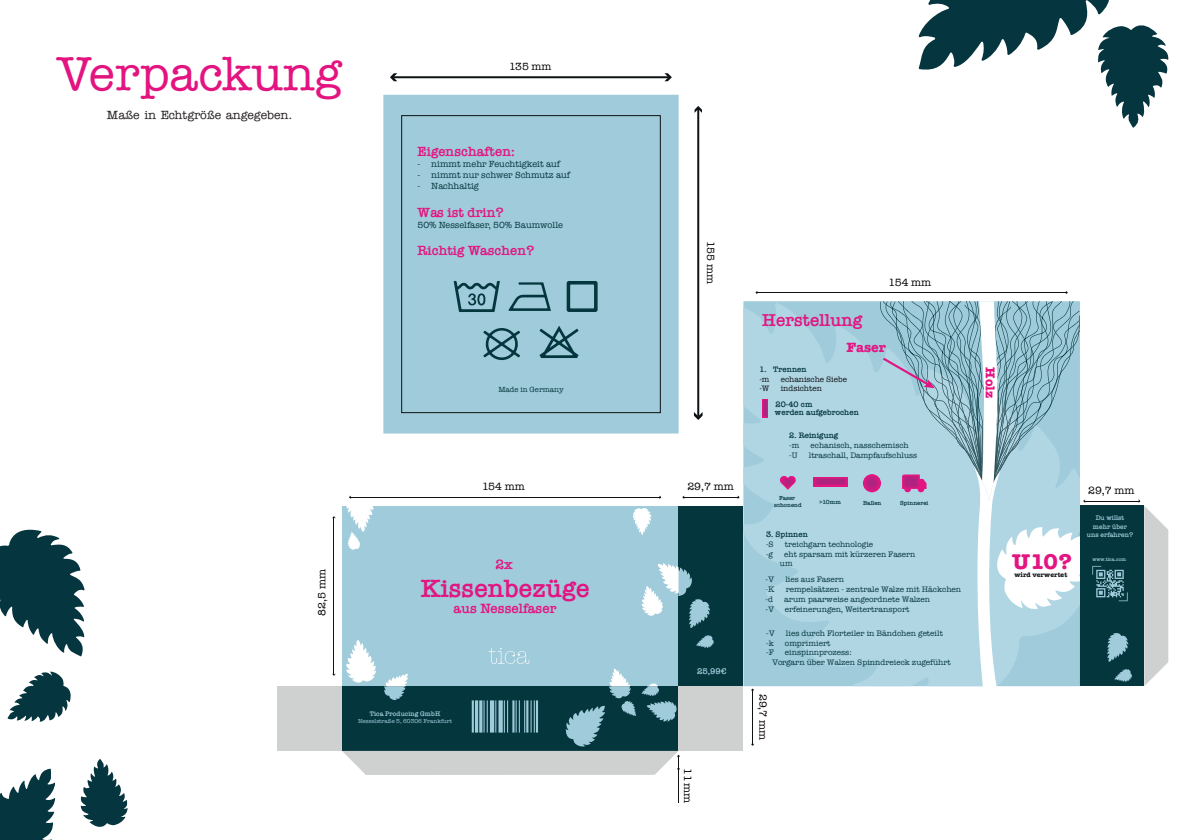
<style>
.page{position:relative;width:1191px;height:840px;background:#fff}
.page>*{position:absolute;margin:0;border:0;box-sizing:border-box;transform-origin:0 0}
.t1{font:500 48px "American Typewriter ITC Pro";color:#e31380}
.t2{font:600 25.8px "American Typewriter";color:#e31582}
.t3{font:700 22px "American Typewriter";color:#e31582}
.t4{font:600 17.8px "American Typewriter";color:#e31582}
.t5{font:600 13.8px "American Typewriter";color:#e31582}
.t6{font:700 13.8px "American Typewriter";color:#e31582}
.t7{font:700 13.4px "American Typewriter";color:#e31582}
.t8{font:500 12px "American Typewriter ITC Pro";color:#231f20}
.t9{font:10.8px "American Typewriter";color:#000001}
.t10{font:10.6px "American Typewriter";color:#000001}
.t11{font:9.2px "American Typewriter";color:#04363e}
.t12{font:600 8.4px "American Typewriter";color:#a0cbda}
.t13{font:8.2px/9.8px "American Typewriter";color:#04363e}
.t14{font:600 8.2px/7.4px "American Typewriter";color:#04363e}
.t15{font:8.2px "American Typewriter";color:#0d1214}
.t16{font:7.6px "American Typewriter";color:#04363e}
.t17{font:600 6.8px/8.2px "American Typewriter";color:#a0cbda;text-align:center}
.t18{font:700 6.8px "American Typewriter";color:#0d1214}
.t19{font:600 6px/7.2px "American Typewriter";color:#04363e;text-align:center}
.t20{font:6px "American Typewriter";color:#a0cbda}
.t21{font:600 5px "American Typewriter";color:#a0cbda}
</style>
<div class="page">
<div style="left:342px;top:505px;width:336px;height:180px;background:#a0cbda"></div>
<div style="left:678px;top:505px;width:65px;height:180px;background:#04363e"></div>
<div style="left:1079px;top:505px;width:65px;height:180px;background:#04363e"></div>
<div style="left:678px;top:685px;width:65px;height:65px;background:#cfd1d0"></div>
<div style="left:278px;top:685px;width:64px;height:64px;background:#cfd1d0"></div>
<hr style="left:350px;top:496px;width:310px;height:1px;background:#0d1214">
<hr style="left:683px;top:496px;width:55px;height:1px;background:#0d1214">
<hr style="left:752px;top:689px;width:1px;height:55px;background:#0d1214">
<hr style="left:1084px;top:500px;width:55px;height:1px;background:#0d1214">
<svg style="left:1138px;top:499px;width:30px;height:186px"></svg>
<hr style="left:333px;top:516px;width:1px;height:158px;background:#0d1214">
<hr style="left:756px;top:292px;width:311px;height:1px;background:#0d1214">
<svg style="left:743px;top:303px;width:137px;height:382px;background:#acd3e1"></svg>
<svg style="left:763px;top:399px;width:5px;height:18px"></svg>
<svg style="left:763px;top:400px;width:4px;height:16px"></svg>
<svg style="left:764px;top:401px;width:2px;height:14px"></svg>
<svg style="left:863px;top:474px;width:18px;height:18px"></svg>
<div style="left:865px;top:476px;width:14px;height:14px;background:#c81c7f;border-radius:50%"></div>
<div style="left:867px;top:478px;width:9px;height:9px;background:#b0227f;border-radius:50%"></div>
<svg style="left:779px;top:475px;width:17px;height:14px"></svg>
<div style="left:813px;top:476px;width:34px;height:10px;background:#e31582"></div>
<svg style="left:815px;top:478px;width:31px;height:7px"></svg>
<hr style="left:817px;top:479px;width:27px;height:4px;background:#b0227f">
<svg style="left:880px;top:301px;width:205px;height:386px;background:#adcedb"></svg>
<svg style="left:641px;top:563px;width:69px;height:64px"></svg>
<svg style="left:696px;top:635px;width:18px;height:12px"></svg>
<svg style="left:633px;top:508px;width:18px;height:26px"></svg>
<svg style="left:346px;top:505px;width:28px;height:44px"></svg>
<svg style="left:342px;top:640px;width:338px;height:134px"></svg>
<svg style="left:1107px;top:633px;width:21px;height:28px"></svg>
<svg style="left:1114px;top:669px;width:18px;height:12px"></svg>
<hr style="left:472px;top:700px;width:2px;height:32px;background:#a0cbda">
<hr style="left:475px;top:700px;width:3px;height:32px;background:#a0cbda">
<hr style="left:479px;top:700px;width:3px;height:32px;background:#a0cbda">
<hr style="left:483px;top:700px;width:1px;height:32px;background:#a0cbda">
<hr style="left:487px;top:700px;width:1px;height:32px;background:#a0cbda">
<hr style="left:490px;top:700px;width:4px;height:32px;background:#a0cbda">
<hr style="left:495px;top:700px;width:1px;height:32px;background:#a0cbda">
<div style="left:498px;top:700px;width:5px;height:32px;background:#a0cbda"></div>
<hr style="left:504px;top:700px;width:1px;height:32px;background:#a0cbda">
<hr style="left:507px;top:700px;width:1px;height:32px;background:#a0cbda">
<hr style="left:512px;top:700px;width:2px;height:32px;background:#a0cbda">
<hr style="left:515px;top:700px;width:1px;height:32px;background:#a0cbda">
<hr style="left:519px;top:700px;width:1px;height:32px;background:#a0cbda">
<hr style="left:524px;top:700px;width:1px;height:32px;background:#a0cbda">
<hr style="left:526px;top:700px;width:2px;height:32px;background:#a0cbda">
<hr style="left:530px;top:700px;width:1px;height:32px;background:#a0cbda">
<hr style="left:534px;top:700px;width:1px;height:32px;background:#a0cbda">
<hr style="left:536px;top:700px;width:2px;height:32px;background:#a0cbda">
<svg style="left:1092px;top:565px;width:35px;height:36px"></svg>
<hr style="left:678px;top:767px;width:1px;height:35px;background:#0d1214">
<div style="left:383px;top:95px;width:295px;height:338px;background:#a0cbda"></div>
<div style="left:401px;top:115px;width:259px;height:297px;background:#a0cbda;border:1px solid #0d1214"></div>
<svg style="left:454px;top:280px;width:46px;height:32px"></svg>
<svg style="left:508px;top:282px;width:43px;height:29px"></svg>
<svg style="left:539px;top:326px;width:39px;height:32px"></svg>
<svg style="left:566px;top:281px;width:32px;height:31px"></svg>
<svg style="left:483px;top:328px;width:37px;height:32px"></svg>
<hr style="left:392px;top:76px;width:276px;height:2px;background:#0d1214">
<svg style="left:390px;top:73px;width:7px;height:8px"></svg>
<svg style="left:664px;top:73px;width:8px;height:8px"></svg>
<hr style="left:697px;top:109px;width:2px;height:307px;background:#0d1214">
<svg style="left:694px;top:106px;width:8px;height:7px"></svg>
<svg style="left:694px;top:412px;width:8px;height:8px"></svg>
<svg style="left:0;top:768px;width:55px;height:71px"></svg>
<svg style="left:8px;top:671px;width:63px;height:50px"></svg>
<svg style="left:0;top:529px;width:85px;height:127px"></svg>
<svg style="left:80px;top:759px;width:48px;height:68px"></svg>
<svg style="left:918px;top:0;width:251px;height:128px"></svg>
<h1 class="t1" style="left:57px;top:44px;width:286px">Verpackung</h1>
<h3 class="t8" style="left:107px;top:107px;width:187px">Maße in Echtgröße angegeben.</h3>
<p class="t10" style="left:509px;top:58px;width:44px">135 mm</p>
<h3 class="t5" style="left:417px;top:141px;width:99px">Eigenschaften:</h3>
<p class="t11" style="left:417px;top:157px;width:144px">- nimmt mehr Feuchtigkeit auf</p>
<p class="t11" style="left:417px;top:168px;width:154px">- nimmt nur schwer Schmutz auf</p>
<p class="t11" style="left:417px;top:179px;width:63px">- Nachhaltig</p>
<h3 class="t5" style="left:417px;top:202px;width:88px">Was ist drin?</h3>
<p class="t11" style="left:417px;top:218px;width:147px">50% Nesselfaser, 50% Baumwolle</p>
<h3 class="t5" style="left:417px;top:240px;width:118px">Richtig Waschen?</h3>
<p class="t10" style="left:719px;top:241px;width:44px;rotate:90deg">155 mm</p>
<p class="t16" style="left:498px;top:384px;width:67px">Made in Germany</p>
<h3 class="t9" style="left:314px;top:615px;width:48px;rotate:-90deg">82,5 mm</h3>
<h3 class="t9" style="left:482px;top:478px;width:44px">154 mm</h3>
<h3 class="t9" style="left:687px;top:478px;width:48px">29,7 mm</h3>
<h3 class="t5" style="left:495px;top:553px;width:19px">2x</h3>
<h2 class="t2" style="left:421px;top:568px;width:171px">Kissenbezüge</h2>
<h3 class="t5" style="left:453px;top:597px;width:104px">aus Nesselfaser</h3>
<p class="t17" style="left:370px;top:709px;width:72px">Tica Producing GmbH</p>
<p class="t20" style="left:358px;top:716px;width:96px">Nesselstraße 5, 60306 Frankfurt</p>
<p class="t12" style="left:697px;top:664px;width:31px">25,99€</p>
<h3 class="t9" style="left:696px;top:767px;width:37px;rotate:90deg">11 mm</h3>
<h3 class="t4" style="left:762px;top:306px;width:102px">Herstellung</h3>
<h3 class="t9" style="left:888px;top:273px;width:44px">154 mm</h3>
<h3 class="t6" style="left:846px;top:335px;width:41px">Faser</h3>
<p class="t14" style="left:759px;top:365px;width:49px">1. Trennen</p>
<p class="t15" style="left:759px;top:372px;width:12px">-m</p>
<p class="t15" style="left:781px;top:372px;width:68px">echanische Siebe</p>
<p class="t15" style="left:759px;top:382px;width:12px">-W</p>
<p class="t15" style="left:781px;top:382px;width:43px">indsichten</p>
<p class="t14" style="left:775px;top:400px;width:85px">20-40 cm<br>werden aufgebrochen</p>
<p class="t14" style="left:789px;top:431px;width:51px">2. Reinigung</p>
<p class="t13" style="left:789px;top:440px;width:12px">-m</p>
<p class="t13" style="left:810px;top:440px;width:99px">echanisch, nasschemisch</p>
<p class="t13" style="left:789px;top:449px;width:10px">-U</p>
<p class="t13" style="left:809px;top:449px;width:110px">ltraschall, Dampfaufschluss</p>
<p class="t19" style="left:774px;top:494px;width:29px">Faser schonend</p>
<p class="t19" style="left:819px;top:497px;width:23px">&gt;10mm</p>
<p class="t19" style="left:900px;top:498px;width:30px">Spinnerei</p>
<p class="t19" style="left:863px;top:499px;width:20px">Ballen</p>
<p class="t14" style="left:766px;top:530px;width:43px">3. Spinnen</p>
<p class="t13" style="left:766px;top:538px;width:9px">-S</p>
<p class="t13" style="left:785px;top:538px;width:90px">treichgarn technologie</p>
<p class="t13" style="left:766px;top:548px;width:8px">-g</p>
<p class="t13" style="left:780px;top:548px;width:137px;text-indent:4px">eht sparsam mit kürzeren Fasern um</p>
<p class="t13" style="left:765px;top:574px;width:10px">-V</p>
<p class="t13" style="left:785px;top:574px;width:60px">lies aus Fasern</p>
<p class="t13" style="left:765px;top:583px;width:11px">-K</p>
<p class="t13" style="left:786px;top:583px;width:177px">rempelsätzen - zentrale Walze mit Häckchen</p>
<p class="t13" style="left:765px;top:593px;width:9px">-d</p>
<p class="t13" style="left:784px;top:593px;width:147px">arum paarweise angeordnete Walzen</p>
<p class="t13" style="left:765px;top:603px;width:10px">-V</p>
<p class="t13" style="left:784px;top:603px;width:126px">erfeinerungen, Weitertransport</p>
<p class="t13" style="left:766px;top:627px;width:10px">-V</p>
<p class="t13" style="left:786px;top:627px;width:158px">lies durch Florteiler in Bändchen geteilt</p>
<p class="t13" style="left:766px;top:637px;width:9px">-k</p>
<p class="t13" style="left:785px;top:637px;width:47px">omprimiert</p>
<p class="t13" style="left:766px;top:647px;width:9px">-F</p>
<p class="t13" style="left:772px;top:647px;width:180px;text-indent:13px">einspinnprozess:<br>Vorgarn über Walzen Spinndreieck zugeführt</p>
<h3 class="t9" style="left:771px;top:693px;width:48px;rotate:90deg">29,7 mm</h3>
<h3 class="t7" style="left:1001px;top:367px;width:33px;rotate:90deg">Holz</h3>
<h3 class="t3" style="left:1011px;top:542px;width:61px">U10?</h3>
<p class="t18" style="left:1014px;top:568px;width:54px">wird verwertet</p>
<h3 class="t9" style="left:1088px;top:482px;width:48px">29,7 mm</h3>
<p class="t17" style="left:1086px;top:513px;width:48px">Du willst mehr über uns erfahren?</p>
<p class="t21" style="left:1092px;top:555px;width:35px">www.tica.com</p>
</div>
